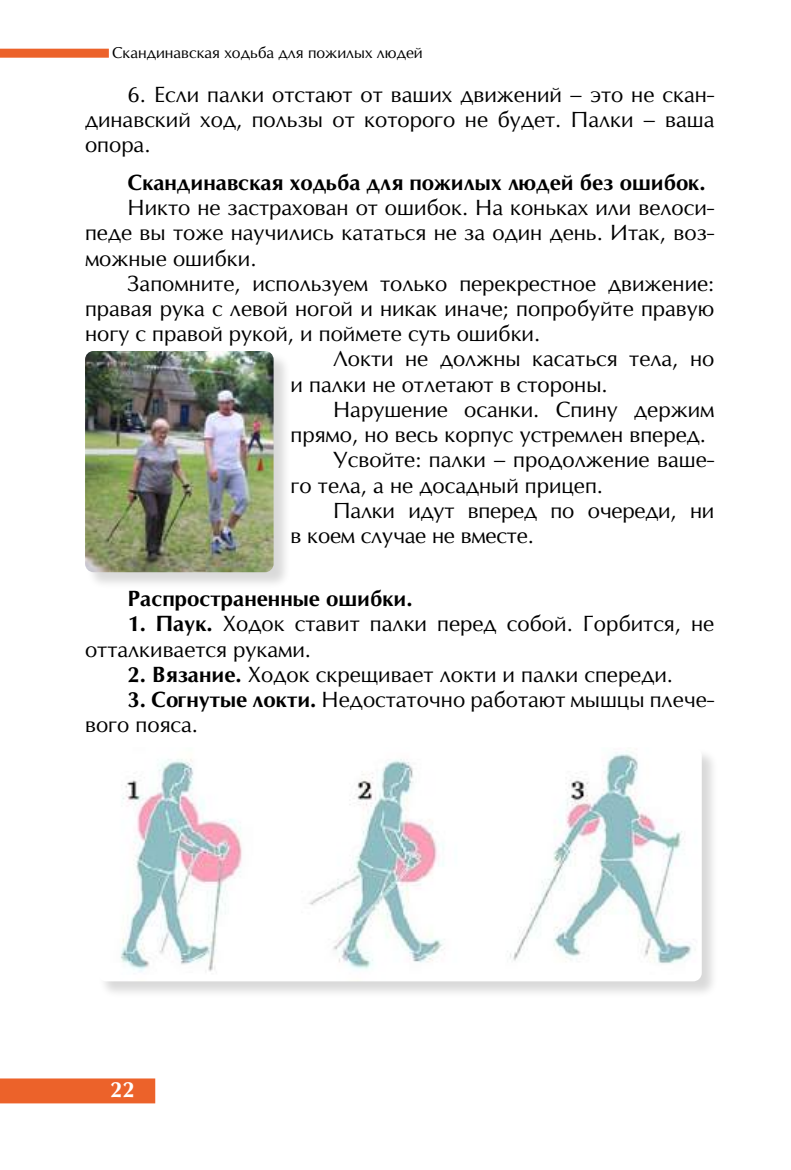
<style>
.page{position:relative;width:791px;height:1170px;background:#fff}
.page>*{position:absolute;margin:0;border:0;box-sizing:border-box;transform-origin:0 0}
.t1{font:21px/25.2px "Opium New";color:#000;text-align:justify}
.t2{font:700 21px "Opium New";color:#000}
.t3{font:700 21px "Opium New";color:#fff}
.t4{font:15px "Opium New";color:#000}
.s1{font-weight:700}
</style>
<div class="page">
<div style="left:0;top:49px;width:109px;height:9px;background:#ec622a"></div>
<div style="left:0;top:1078px;width:155px;height:25px;background:#ec622a;border:2px solid #ec622a"></div>
<div style="left:86px;top:352px;width:204px;height:237px;background:#000;opacity:.15"></div>
<img style="left:85px;top:351px;width:189px;height:221px">
<div style="left:99px;top:748px;width:619px;height:250px;background:#000;opacity:.15"></div>
<img style="left:99px;top:748px;width:603px;height:233px">
<p class="t4" style="left:112px;top:43px;width:312px">Скандинавская ходьба для пожилых людей</p>
<p class="t1" style="left:85px;top:81px;width:631px;text-indent:43px">6. Если палки отстают от ваших движений – это не скан&shy;динавский ход, пользы от которого не будет. Палки – ваша опора.</p>
<p class="t2" style="left:128px;top:170px;width:579px">Скандинавская ходьба для пожилых людей без ошибок.</p>
<p class="t1" style="left:85px;top:195px;width:631px;text-indent:43px">Никто не застрахован от ошибок. На коньках или велоси&shy;педе вы тоже научились кататься не за один день. Итак, воз&shy;можные ошибки.</p>
<p class="t1" style="left:128px;top:270px;width:588px">Запомните, используем только перекрестное движение:</p>
<p class="t1" style="left:85px;top:296px;width:631px">правая рука с левой ногой и никак иначе; попробуйте правую</p>
<p class="t1" style="left:85px;top:321px;width:457px">ногу с правой рукой, и поймете суть ошибки.</p>
<p class="t1" style="left:333px;top:346px;width:383px">Локти не должны касаться тела, но</p>
<p class="t1" style="left:291px;top:371px;width:319px">и палки не отлетают в стороны.</p>
<p class="t1" style="left:333px;top:396px;width:383px">Нарушение осанки. Спину держим</p>
<p class="t1" style="left:291px;top:422px;width:417px">прямо, но весь корпус устремлен вперед.</p>
<p class="t1" style="left:333px;top:447px;width:383px">Усвойте: палки – продолжение ваше-</p>
<p class="t1" style="left:291px;top:472px;width:314px">го тела, а не досадный прицеп.</p>
<p class="t1" style="left:333px;top:497px;width:383px">Палки идут вперед по очереди, ни</p>
<p class="t1" style="left:291px;top:522px;width:245px">в коем случае не вместе.</p>
<p class="t2" style="left:128px;top:586px;width:286px">Распространенные ошибки.</p>
<p class="t1" style="left:85px;top:611px;width:631px;text-indent:43px"><span class="s1">1. Паук.</span> Ходок ставит палки перед собой. Горбится, не отталкивается руками.</p>
<p class="t1" style="left:128px;top:661px;width:547px"><span class="s1">2. Вязание.</span> Ходок скрещивает локти и палки спереди.</p>
<p class="t1" style="left:85px;top:686px;width:631px;text-indent:43px"><span class="s1">3. Согнутые локти.</span> Недостаточно работают мышцы плече&shy;вого пояса.</p>
<p class="t3" style="left:110px;top:1076px;width:26px">22</p>
</div>
